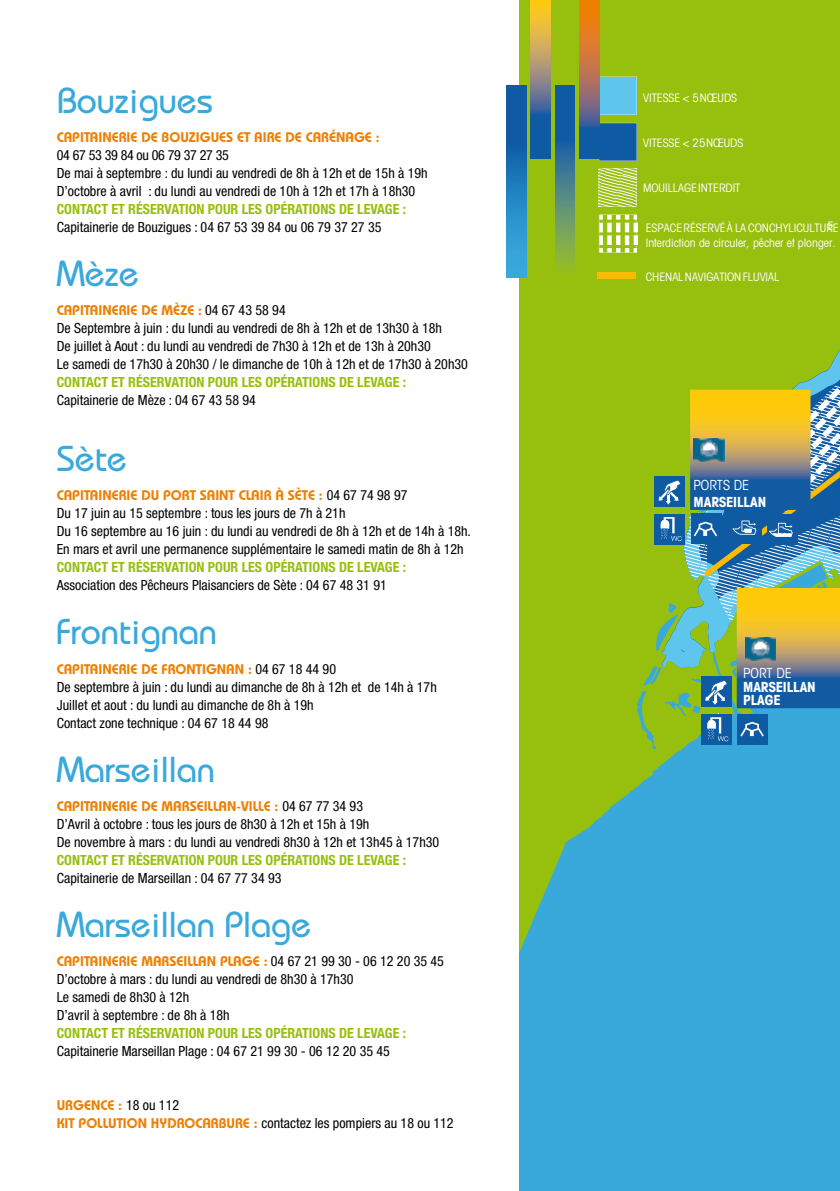
<style>
.page{position:relative;width:840px;height:1191px;background:#fff}
.page>*{position:absolute;margin:0;border:0;box-sizing:border-box;transform-origin:0 0}
.t1{font:500 36px "Bauhaus Std";color:#39a9dc}
.t2{font:condensed 14px/18px "Helvetica Neue LT Std";color:#000}
.t3{font:600 14px "Bauhaus Std";color:#ee7f00}
.t4{font:700 condensed 14px "Helvetica Neue LT Std";color:#97bf0d}
.t5{font:700 condensed 13.8px/13.4px "Avant Garde IT Cby BT";color:#fff}
.t6{font:condensed 13.8px "Avant Garde IT Cby BT";color:#fff}
.t7{font:condensed 11.6px/15px "Avant Garde";color:#fff}
.s1{font-family:"Helvetica Neue LT Std";font-weight:400;font-stretch:condensed;color:#000}
.s2{font-family:"Bauhaus Std";font-weight:600;font-stretch:normal;color:#ee7f00}
</style>
<div class="page">
<div style="left:519px;top:0;width:320px;height:989px;background:#97bf0d"></div>
<svg style="left:526px;top:99px;width:313px;height:1092px;fill:#39a9dc"></svg>
<svg style="left:519px;top:798px;width:155px;height:393px;background:#42abc6"></svg>
<svg style="left:661px;top:99px;width:178px;height:244px"></svg>
<svg style="left:703px;top:236px;width:136px;height:107px"></svg>
<svg style="left:598px;top:77px;width:38px;height:38px"></svg>
<svg style="left:598px;top:123px;width:38px;height:38px"></svg>
<svg style="left:598px;top:169px;width:38px;height:37px"></svg>
<svg style="left:598px;top:215px;width:39px;height:38px"></svg>
<div style="left:596px;top:273px;width:39px;height:6px;background:#fabb00"></div>
<svg style="left:636px;top:343px;width:203px;height:406px"></svg>
<div style="left:506px;top:85px;width:20px;height:193px;background:linear-gradient(to bottom,#054a97,#38aee0)"></div>
<svg style="left:554px;top:85px;width:20px;height:193px;background:#4c8577"></svg>
<svg style="left:530px;top:0;width:20px;height:159px;background:#838a76"></svg>
<svg style="left:579px;top:0;width:19px;height:159px;background:#956e5b"></svg>
<h1 class="t1" style="left:57px;top:79px;width:158px">Bouzigues</h1>
<p class="t3" style="left:57px;top:129px;width:324px">CAPITAINERIE DE BOUZIGUES ET AIRE DE CARÉNAGE :</p>
<p class="t2" style="left:57px;top:146px;width:372px">04 67 53 39 84 ou 06 79 37 27 35<br>De mai à septembre : du lundi au vendredi de 8h à 12h et de 15h à 19h<br>D’octobre à avril : du lundi au vendredi de 10h à 12h et 17h à 18h30</p>
<p class="t4" style="left:57px;top:201px;width:351px">CONTACT ET RÉSERVATION POUR LES OPÉRATIONS DE LEVAGE :</p>
<p class="t2" style="left:57px;top:218px;width:326px">Capitainerie de Bouzigues : 04 67 53 39 84 ou 06 79 37 27 35</p>
<h1 class="t1" style="left:57px;top:252px;width:84px">Mèze</h1>
<p class="t3" style="left:57px;top:302px;width:230px">CAPITAINERIE DE MÈZE : <span class="s1">04 67 43 58 94</span></p>
<p class="t2" style="left:57px;top:319px;width:412px">De Septembre à juin : du lundi au vendredi de 8h à 12h et de 13h30 à 18h<br>De juillet à Aout : du lundi au vendredi de 7h30 à 12h et de 13h à 20h30<br>Le samedi de 17h30 à 20h30 / le dimanche de 10h à 12h et de 17h30 à 20h30</p>
<p class="t4" style="left:57px;top:374px;width:351px">CONTACT ET RÉSERVATION POUR LES OPÉRATIONS DE LEVAGE :</p>
<p class="t2" style="left:57px;top:391px;width:200px">Capitainerie de Mèze : 04 67 43 58 94</p>
<h1 class="t1" style="left:57px;top:437px;width:72px">Sète</h1>
<p class="t3" style="left:57px;top:487px;width:352px">CAPITAINERIE DU PORT SAINT CLAIR À SÈTE : <span class="s1">04 67 74 98 97</span></p>
<p class="t2" style="left:57px;top:504px;width:415px">Du 17 juin au 15 septembre : tous les jours de 7h à 21h<br>Du 16 septembre au 16 juin : du lundi au vendredi de 8h à 12h et de 14h à 18h.<br>En mars et avril une permanence supplémentaire le samedi matin de 8h à 12h</p>
<p class="t4" style="left:57px;top:559px;width:351px">CONTACT ET RÉSERVATION POUR LES OPÉRATIONS DE LEVAGE :</p>
<p class="t2" style="left:57px;top:576px;width:331px">Association des Pêcheurs Plaisanciers de Sète : 04 67 48 31 91</p>
<h1 class="t1" style="left:57px;top:610px;width:162px">Frontignan</h1>
<p class="t3" style="left:57px;top:660px;width:281px">CAPITAINERIE DE FRONTIGNAN : <span class="s1">04 67 18 44 90</span></p>
<p class="t2" style="left:57px;top:677px;width:381px">De septembre à juin : du lundi au dimanche de 8h à 12h et de 14h à 17h<br>Juillet et aout : du lundi au dimanche de 8h à 19h<br>Contact zone technique : 04 67 18 44 98</p>
<h1 class="t1" style="left:57px;top:747px;width:160px">Marseillan</h1>
<p class="t3" style="left:57px;top:797px;width:307px">CAPITAINERIE DE MARSEILLAN-VILLE : <span class="s1">04 67 77 34 93</span></p>
<p class="t2" style="left:57px;top:815px;width:384px">D’Avril à octobre : tous les jours de 8h30 à 12h et 15h à 19h<br>De novembre à mars : du lundi au vendredi 8h30 à 12h et 13h45 à 17h30</p>
<p class="t4" style="left:57px;top:851px;width:351px">CONTACT ET RÉSERVATION POUR LES OPÉRATIONS DE LEVAGE :</p>
<p class="t2" style="left:57px;top:869px;width:226px">Capitainerie de Marseillan : 04 67 77 34 93</p>
<h1 class="t1" style="left:57px;top:903px;width:256px">Marseillan Plage</h1>
<p class="t3" style="left:57px;top:953px;width:388px">CAPITAINERIE MARSEILLAN PLAGE : <span class="s1">04 67 21 99 30 - 06 12 20 35 45</span></p>
<p class="t2" style="left:57px;top:970px;width:298px">D’octobre à mars : du lundi au vendredi de 8h30 à 17h30<br>Le samedi de 8h30 à 12h<br>D’avril à septembre : de 8h à 18h</p>
<p class="t4" style="left:57px;top:1025px;width:351px">CONTACT ET RÉSERVATION POUR LES OPÉRATIONS DE LEVAGE :</p>
<p class="t2" style="left:57px;top:1042px;width:334px">Capitainerie Marseillan Plage : 04 67 21 99 30 - 06 12 20 35 45</p>
<p class="t3" style="left:57px;top:1097px;width:124px">URGENCE : <span class="s1">18 ou 112</span></p>
<p class="t2" style="left:57px;top:1114px;width:398px"><span class="s2">KIT POLLUTION HYDROCARBURE :</span> contactez les pompiers au 18 ou 112</p>
<p class="t7" style="left:643px;top:90px;width:95px">VITESSE &lt; 5 NŒUDS</p>
<p class="t7" style="left:643px;top:135px;width:101px">VITESSE &lt; 25 NŒUDS</p>
<p class="t7" style="left:643px;top:180px;width:99px">MOUILLAGEINTERDIT</p>
<p class="t7" style="left:645px;top:220px;width:194px">ESPACERÉSERVÉ À LA CONCHYLICULTURE<br>Interdiction de circuler, pêcher et plonger.</p>
<p class="t7" style="left:645px;top:269px;width:135px">CHENAL NAVIGATION FLUVIAL</p>
<p class="t7" style="left:827px;top:218px;width:7px">E</p>
<p class="t6" style="left:693px;top:477px;width:57px">PORTS DE</p>
<p class="t5" style="left:693px;top:495px;width:74px">MARSEILLAN</p>
<p class="t6" style="left:742px;top:665px;width:50px">PORT DE</p>
<p class="t5" style="left:742px;top:680px;width:74px">MARSEILLAN<br>PLAGE</p>
</div>
